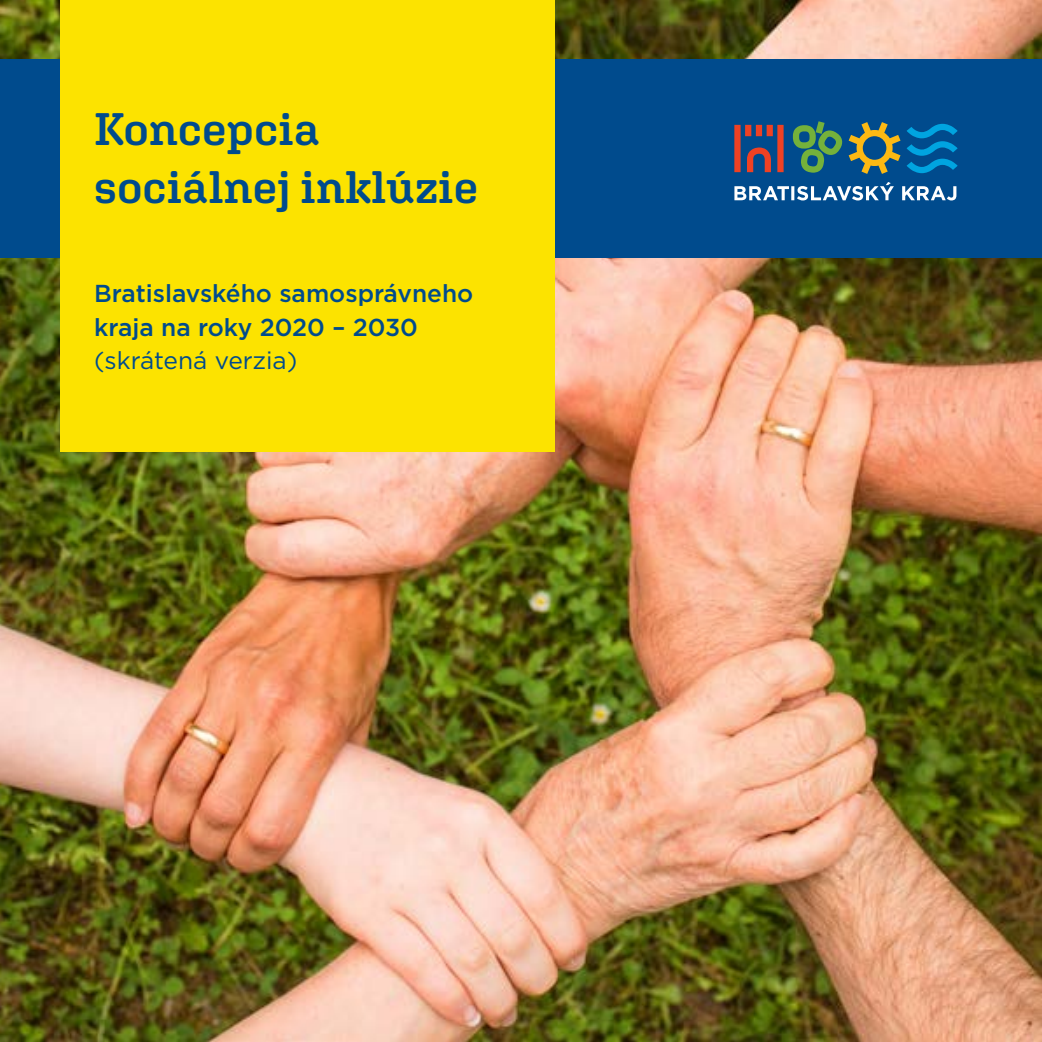
<style>
.page{position:relative;width:1042px;height:1042px;background:#fff}
.page>*{position:absolute;margin:0;border:0;box-sizing:border-box;transform-origin:0 0}
.t1{font:600 45.5px/57.8px "Aglet Slab";color:#004b8d}
.t2{font:500 24.5px/33.2px "Gotham";color:#004b8d}
.t3{font:24.5px "Gotham";color:#004b8d}
</style>
<div class="page">
<img style="left:0;top:0;width:1042px;height:1042px">
<div style="left:0;top:60px;width:1042px;height:198px;background:#004b8d"></div>
<svg style="left:734px;top:125px;width:49px;height:47px"></svg>
<svg style="left:793px;top:121px;width:49px;height:52px"></svg>
<svg style="left:848px;top:122px;width:52px;height:52px"></svg>
<svg style="left:906px;top:124px;width:51px;height:49px"></svg>
<svg style="left:734px;top:182px;width:222px;height:18px"></svg>
<div style="left:60px;top:0;width:494px;height:451px;background:#fce300"></div>
<h1 class="t1" style="left:94px;top:99px;width:385px">Koncepcia sociálnej inklúzie</h1>
<p class="t2" style="left:94px;top:277px;width:380px">Bratislavského samosprávneho kraja na roky 2020 – 2030</p>
<p class="t3" style="left:94px;top:344px;width:205px">(skrátená verzia)</p>
</div>
